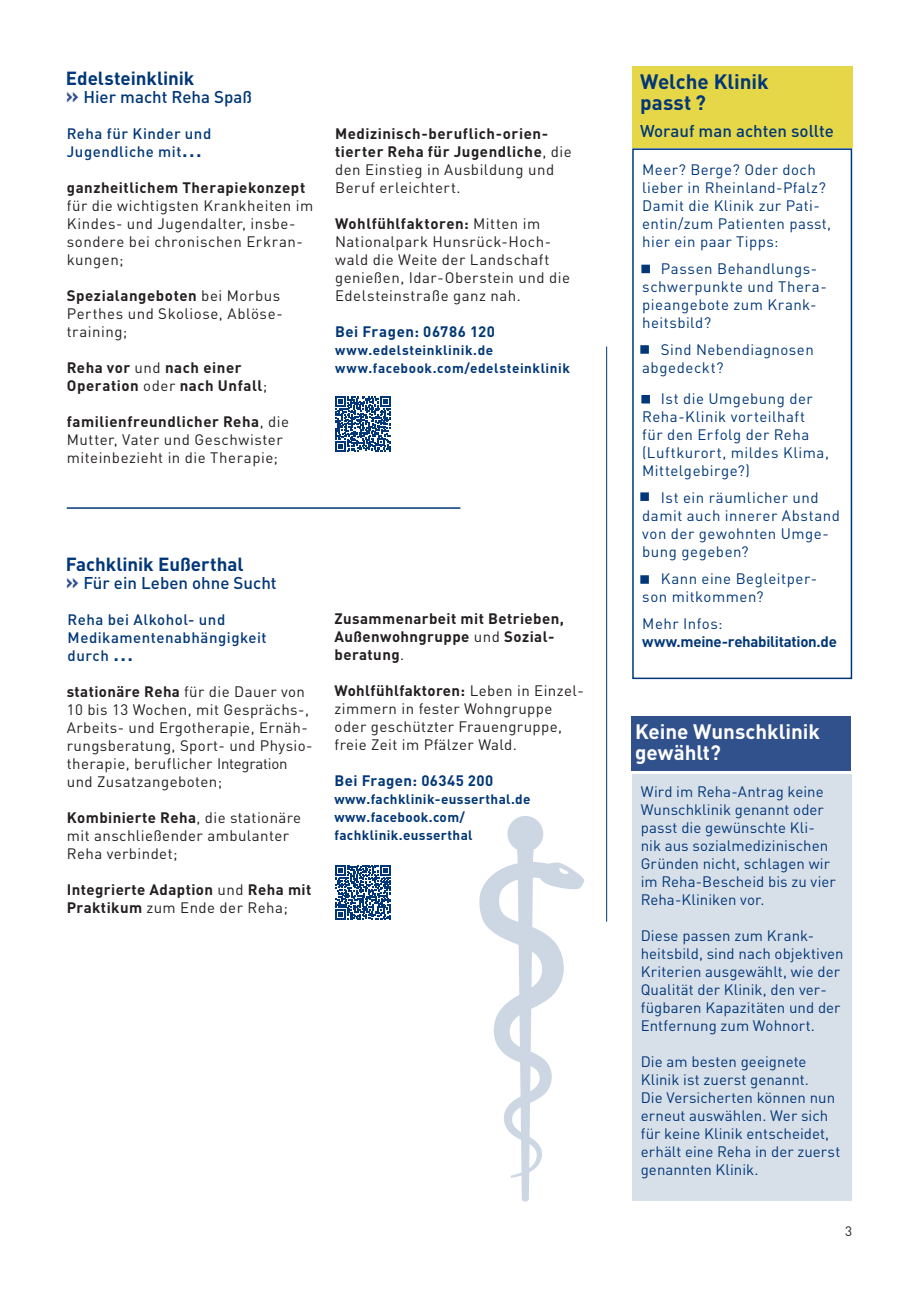
<style>
.page{position:relative;width:919px;height:1289px;background:#fff}
.page>*{position:absolute;margin:0;border:0;box-sizing:border-box;transform-origin:0 0}
.t1{font:700 20.7px/21px "DIN Pro DR Vp";color:#fff}
.t2{font:700 20.7px/21px "DIN Pro DR Vp";color:#013778}
.Headline{font:700 18.75px "DIN Pro DR Vp";color:#013778}
.Headline-2{font:500 16.8px "DIN Pro DR Vp";color:#013778}
.Text_1{font:15px/18px "DIN Pro DR Vp";letter-spacing:.03em;color:#231f20}
.Infokasten{font:15px/18px "DIN Pro DR Vp";letter-spacing:.005em;color:#013778}
.Text{font:15px/18px "DIN Pro DR Vp";letter-spacing:.035em;color:#013778}
.Text_1-2{font:700 15px/18px "DIN Pro DR Vp";letter-spacing:.03em;color:#231f20}
.Text-2{font:500 15px/18px "DIN Pro DR Vp";letter-spacing:.035em;color:#013778}
.Text-3{font:700 15px/18px "DIN Pro DR Vp";letter-spacing:-.02em;color:#013778}
.Text_1-3{font:700 15px "DIN Pro DR Vp";letter-spacing:.03em;color:#013778}
.Text_1-4{font:700 13.5px/18px "DIN Pro DR Vp";letter-spacing:.03em;color:#013778}
.t3{font:13.5px "DIN Pro DR Vp";color:#231f20}
.s1{font-weight:700;font-size:21px;color:#30518c}
.s2{font-size:22.5px}
.s3{font-weight:700}
.s4{font-weight:400}
</style>
<div class="page">
<div style="left:632px;top:148px;width:220px;height:531px;border:2px solid #013778"></div>
<div style="left:631px;top:67px;width:221px;height:81px;background:#e6d749"></div>
<svg style="left:641px;top:265px;width:9px;height:8px"></svg>
<svg style="left:640px;top:345px;width:8px;height:9px"></svg>
<svg style="left:641px;top:395px;width:9px;height:8px"></svg>
<svg style="left:640px;top:492px;width:8px;height:9px"></svg>
<svg style="left:640px;top:575px;width:8px;height:8px"></svg>
<svg style="left:479px;top:816px;width:106px;height:385px"></svg>
<div style="left:632px;top:774px;width:220px;height:427px;background:#d7dfe9"></div>
<div style="left:631px;top:716px;width:220px;height:54px;background:#30518c"></div>
<svg style="left:335px;top:396px;width:55px;height:55px"></svg>
<svg style="left:335px;top:865px;width:55px;height:55px"></svg>
<hr style="left:67px;top:507px;width:393px;height:2px;background:#013778">
<hr style="left:606px;top:346px;width:1px;height:575px;background:#013778">
<p class="Headline" style="left:66px;top:66px;width:130px">Edelsteinklinik</p>
<p class="Headline-2" style="left:66px;top:86px;width:187px"><span class="s1">»</span> Hier macht Reha Spaß</p>
<p class="t2" style="left:640px;top:70px;width:130px">Welche Klinik passt ?</p>
<p class="Text-2" style="left:67px;top:124px;width:146px">Reha für Kinder und</p>
<p class="Headline-2" style="left:640px;top:120px;width:195px">Worauf man achten sollte</p>
<p class="Text-2" style="left:67px;top:142px;width:137px">Jugendliche mit<span class="s2">...</span></p>
<p class="Text_1" style="left:67px;top:178px;width:248px"><span class="s3">ganzheitlichem Therapiekonzept </span>für die wichtigsten Krankheiten im<br>Kindes- und Jugendalter, insbe&shy;sondere bei chronischen Erkran&shy;kungen;</p>
<p class="Text_1" style="left:67px;top:286px;width:217px"><span class="s3">Spezialangeboten</span> bei Morbus<br>Perthes und Skoliose, Ablöse&shy;training;</p>
<p class="Text_1-2" style="left:67px;top:358px;width:202px">Reha vor <span class="s4">und</span> nach einer<br>Operation <span class="s4">oder</span> nach Unfall<span class="s4">;</span></p>
<p class="Text_1" style="left:67px;top:412px;width:224px"><span class="s3">familienfreundlicher Reha</span>, die<br>Mutter, Vater und Geschwister miteinbezieht in die Therapie;</p>
<p class="Text_1-2" style="left:335px;top:124px;width:238px">Medizinisch-beruflich-orien&shy;tierter Reha für Jugendliche<span class="s4">, die den Einstieg in Ausbildung und<br>Beruf erleichtert.</span></p>
<p class="Text_1" style="left:335px;top:214px;width:236px"><span class="s3">Wohlfühlfaktoren:</span> Mitten im<br>Nationalpark Hunsrück-Hoch&shy;wald die Weite der Landschaft genießen, Idar-Oberstein und die<br>Edelsteinstraße ganz nah.</p>
<p class="Text_1-3" style="left:335px;top:321px;width:161px">Bei Fragen: 06786 120</p>
<p class="Text_1-4" style="left:335px;top:340px;width:236px">www.edelsteinklinik.de www.facebook.com/edelsteinklinik</p>
<p class="Text" style="left:642px;top:160px;width:190px">Meer? Berge? Oder doch lieber in Rheinland-Pfalz?<br>Damit die Klinik zur Pati&shy;entin/zum Patienten passt, hier ein paar Tipps:</p>
<p class="Text" style="left:642px;top:259px;width:186px;text-indent:18px">Passen Behandlungs&shy;schwerpunkte und Thera&shy;pieangebote zum Krank&shy;heitsbild?</p>
<p class="Text" style="left:642px;top:340px;width:173px;text-indent:18px">Sind Nebendiagnosen abgedeckt?</p>
<p class="Text" style="left:642px;top:389px;width:188px;text-indent:18px">Ist die Umgebung der<br>Reha-Klinik vorteilhaft für den Erfolg der Reha (Luftkurort, mildes Klima,<br>Mittelgebirge?)</p>
<p class="Text" style="left:642px;top:488px;width:199px;text-indent:18px">Ist ein räumlicher und damit auch innerer Abstand von der gewohnten Umge&shy;bung gegeben?</p>
<p class="Text" style="left:642px;top:569px;width:176px;text-indent:18px">Kann eine Begleitper&shy;son mitkommen?</p>
<p class="Text-3" style="left:642px;top:613px;width:196px"><span class="s4">Mehr Infos: </span>www.meine-rehabilitation.de</p>
<p class="Headline" style="left:66px;top:552px;width:179px">Fachklinik Eußerthal</p>
<p class="Headline-2" style="left:66px;top:572px;width:212px"><span class="s1">»</span> Für ein Leben ohne Sucht</p>
<p class="Text_1-2" style="left:334px;top:609px;width:231px">Zusammenarbeit mit Betrieben,<br>Außenwohngruppe <span class="s4">und</span> Sozial&shy;beratung<span class="s4">.</span></p>
<p class="Text_1" style="left:334px;top:681px;width:251px"><span class="s3">Wohlfühlfaktoren:</span> Leben in Einzel&shy;zimmern in fester Wohngruppe oder geschützter Frauengruppe, freie Zeit im Pfälzer Wald.</p>
<p class="Text_1-3" style="left:334px;top:771px;width:160px">Bei Fragen: 06345 200</p>
<p class="Text_1-4" style="left:334px;top:790px;width:197px">www.fachklinik-eusserthal.de www.facebook.com/ fachklinik.eusserthal</p>
<p class="Infokasten" style="left:640px;top:781px;width:197px">Wird im Reha-Antrag keine<br>Wunschklinik genannt oder passt die gewünschte Kli&shy;nik aus sozialmedizinischen<br>Gründen nicht, schlagen wir im Reha-Bescheid bis zu vier<br>Reha-Kliniken vor.</p>
<p class="Infokasten" style="left:640px;top:925px;width:204px">Diese passen zum Krank&shy;heitsbild, sind nach objektiven<br>Kriterien ausgewählt, wie der<br>Qualität der Klinik, den ver&shy;fügbaren Kapazitäten und der<br>Entfernung zum Wohnort.</p>
<p class="Infokasten" style="left:640px;top:1051px;width:201px">Die am besten geeignete<br>Klinik ist zuerst genannt.<br>Die Versicherten können nun erneut auswählen. Wer sich für keine Klinik entscheidet, erhält eine Reha in der zuerst genannten Klinik.</p>
<p class="Text-2" style="left:68px;top:610px;width:201px">Reha bei Alkohol- und<br>Medikamentenabhängigkeit durch <span class="s2">...</span></p>
<p class="Text_1" style="left:67px;top:682px;width:247px"><span class="s3">stationäre Reha</span> für die Dauer von<br>10 bis 13 Wochen, mit Gesprächs-,<br>Arbeits- und Ergotherapie, Ernäh&shy;rungsberatung, Sport- und Physio&shy;therapie, beruflicher Integration und Zusatzangeboten;</p>
<p class="Text_1" style="left:67px;top:808px;width:236px"><span class="s3">Kombinierte Reha</span>, die stationäre mit anschließender ambulanter<br>Reha verbindet;</p>
<p class="Text_1-2" style="left:67px;top:880px;width:246px">Integrierte Adaption <span class="s4">und</span> Reha mit<br>Praktikum <span class="s4">zum Ende der Reha;</span></p>
<p class="t1" style="left:635px;top:720px;width:186px">Keine Wunschklinik gewählt?</p>
<p class="t3" style="left:845px;top:1222px;width:9px">3</p>
</div>
